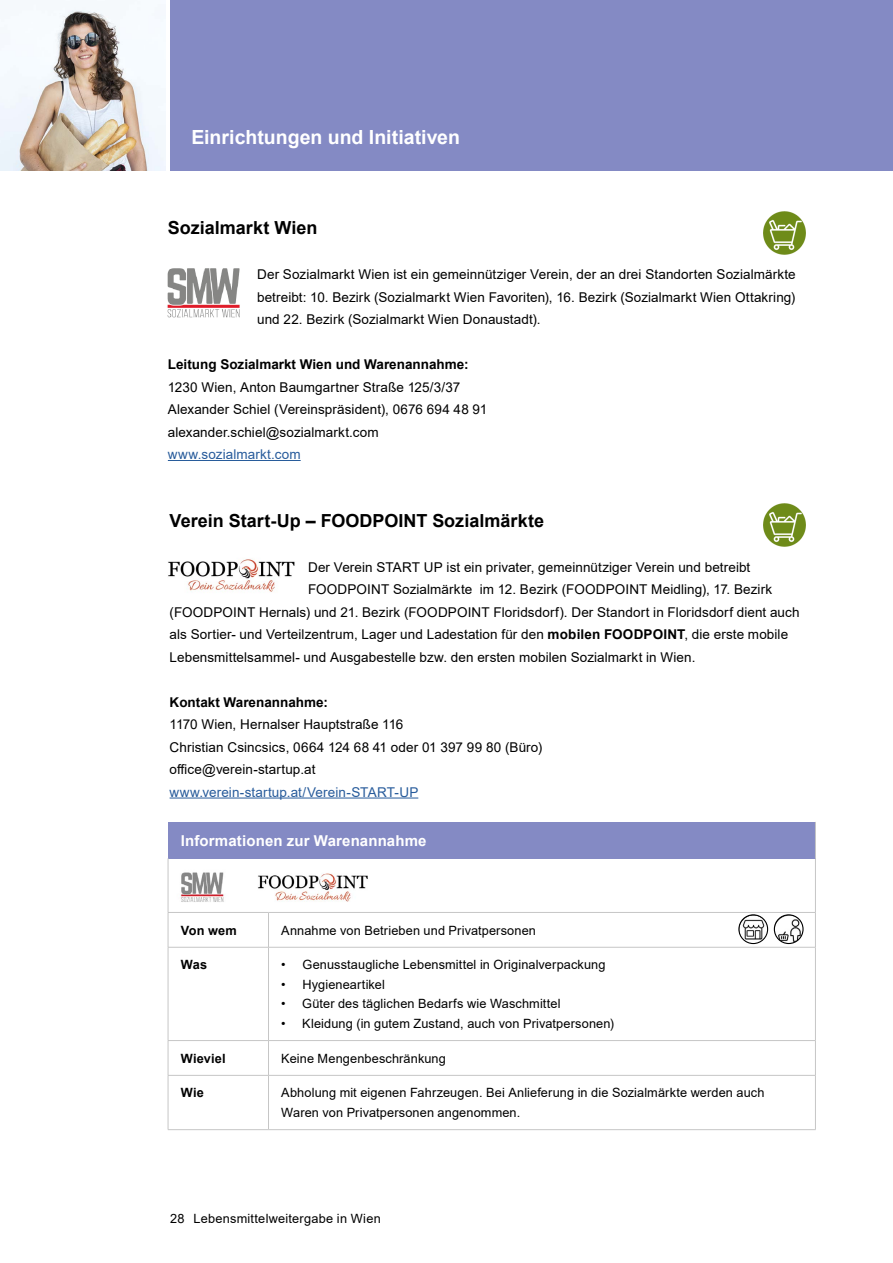
<style>
.page{position:relative;width:893px;height:1263px;background:#fff}
.page>*{position:absolute;margin:0;border:0;box-sizing:border-box;transform-origin:0 0}
.t1{font:700 19.5px "Arial";color:#fff}
.t2{font:700 18px "Arial";color:#000}
.t3{font:700 15px "Arial";letter-spacing:.01em;color:#fff}
.t4{font:13.5px/22.5px "Arial";letter-spacing:.01em;color:#000}
.t5{font:700 13.5px "Arial";color:#000}
.t6{font:13.5px "Arial";letter-spacing:.005em;color:#275b9b}
.t7{font:12.75px/19.5px "Arial";letter-spacing:.01em;color:#000}
.t8{font:700 12.75px "Arial";letter-spacing:.015em;color:#000}
.s1{font-weight:700}
</style>
<div class="page">
<div style="left:170px;top:0;width:723px;height:170px;background:#848ac4"></div>
<img style="left:0;top:7px;width:166px;height:163px">
<div style="left:168px;top:822px;width:647px;height:36px;background:#848ac4"></div>
<hr style="left:815px;top:822px;width:1px;height:36px;background:#c6c6c6">
<hr style="left:168px;top:858px;width:1px;height:54px;background:#c6c6c6">
<hr style="left:815px;top:858px;width:1px;height:54px;background:#c6c6c6">
<hr style="left:168px;top:912px;width:100px;height:1px;background:#c6c6c6">
<hr style="left:168px;top:913px;width:1px;height:34px;background:#c6c6c6">
<hr style="left:268px;top:912px;width:548px;height:1px;background:#c6c6c6">
<hr style="left:268px;top:913px;width:1px;height:34px;background:#c6c6c6">
<hr style="left:815px;top:913px;width:1px;height:34px;background:#c6c6c6">
<hr style="left:168px;top:947px;width:100px;height:1px;background:#c6c6c6">
<hr style="left:168px;top:947px;width:1px;height:93px;background:#c6c6c6">
<hr style="left:268px;top:947px;width:548px;height:1px;background:#c6c6c6">
<hr style="left:268px;top:947px;width:1px;height:93px;background:#c6c6c6">
<hr style="left:815px;top:947px;width:1px;height:93px;background:#c6c6c6">
<hr style="left:168px;top:1040px;width:100px;height:1px;background:#c6c6c6">
<hr style="left:168px;top:1041px;width:1px;height:34px;background:#c6c6c6">
<hr style="left:268px;top:1040px;width:548px;height:1px;background:#c6c6c6">
<hr style="left:268px;top:1041px;width:1px;height:34px;background:#c6c6c6">
<hr style="left:815px;top:1041px;width:1px;height:34px;background:#c6c6c6">
<hr style="left:168px;top:1075px;width:100px;height:1px;background:#c6c6c6">
<hr style="left:168px;top:1075px;width:1px;height:54px;background:#c6c6c6">
<hr style="left:268px;top:1075px;width:548px;height:1px;background:#c6c6c6">
<hr style="left:268px;top:1075px;width:1px;height:54px;background:#c6c6c6">
<hr style="left:815px;top:1075px;width:1px;height:54px;background:#c6c6c6">
<hr style="left:168px;top:1129px;width:100px;height:1px;background:#c6c6c6">
<hr style="left:268px;top:1129px;width:548px;height:1px;background:#c6c6c6">
<img style="left:739px;top:915px;width:29px;height:28px;border-radius:14px">
<div style="left:738px;top:914px;width:30px;height:30px;border:1px solid #000;border-radius:50%"></div>
<img style="left:774px;top:915px;width:29px;height:28px;border-radius:14px">
<div style="left:774px;top:914px;width:30px;height:30px;border:1px solid #000;border-radius:50%"></div>
<hr style="left:168px;top:460px;width:133px;height:1px;background:#275b9b">
<hr style="left:170px;top:797px;width:248px;height:1px;background:#275b9b">
<img style="left:763px;top:212px;width:43px;height:42px">
<img style="left:167px;top:268px;width:73px;height:50px">
<img style="left:763px;top:504px;width:43px;height:42px">
<img style="left:168px;top:559px;width:127px;height:33px">
<img style="left:180px;top:872px;width:44px;height:30px">
<img style="left:258px;top:873px;width:110px;height:29px">
<h1 class="t1" style="left:191px;top:123px;width:270px">Einrichtungen und Initiativen</h1>
<h3 class="t2" style="left:168px;top:215px;width:151px">Sozialmarkt Wien</h3>
<p class="t4" style="left:257px;top:263px;width:540px;text-align:justify">Der Sozialmarkt Wien ist ein gemeinnütziger Verein, der an drei Standorten Sozialmärkte betreibt: 10. Bezirk (Sozialmarkt Wien Favoriten), 16. Bezirk (Sozialmarkt Wien Ottakring) und 22. Bezirk (Sozialmarkt Wien Donaustadt).</p>
<h5 class="t5" style="left:168px;top:355px;width:302px">Leitung Sozialmarkt Wien und Warenannahme:</h5>
<p class="t4" style="left:168px;top:375px;width:321px">1230 Wien, Anton Baumgartner Straße 125/3/37<br>Alexander Schiel (Vereinspräsident), 0676 694 48 91 alexander.schiel@sozialmarkt.com</p>
<p class="t6" style="left:168px;top:445px;width:134px">www.sozialmarkt.com</p>
<h3 class="t2" style="left:170px;top:507px;width:376px">Verein Start-Up – FOODPOINT Sozialmärkte</h3>
<p class="t4" style="left:308px;top:555px;width:444px">Der Verein START UP ist ein privater, gemeinnütziger Verein und betreibt</p>
<p class="t4" style="left:170px;top:578px;width:632px;text-indent:138px">FOODPOINT Sozialmärkte im 12. Bezirk (FOODPOINT Meidling), 17. Bezirk (FOODPOINT Hernals) und 21. Bezirk (FOODPOINT Floridsdorf). Der Standort in Floridsdorf dient auch als Sortier- und Verteilzentrum, Lager und Ladestation für den <span class="s1">mobilen FOODPOINT</span>, die erste mobile Lebensmittelsammel- und Ausgabestelle bzw. den ersten mobilen Sozialmarkt in Wien.</p>
<h5 class="t5" style="left:170px;top:692px;width:160px">Kontakt Warenannahme:</h5>
<p class="t4" style="left:170px;top:713px;width:374px">1170 Wien, Hernalser Hauptstraße 116<br>Christian Csincsics, 0664 124 68 41 oder 01 397 99 80 (Büro)</p>
<p class="t4" style="left:170px;top:758px;width:147px">office@verein-startup.at</p>
<p class="t6" style="left:170px;top:782px;width:250px">www.verein-startup.at/Verein-START-UP</p>
<p class="t3" style="left:181px;top:830px;width:247px">Informationen zur Warenannahme</p>
<p class="t8" style="left:181px;top:921px;width:58px">Von wem</p>
<p class="t7" style="left:281px;top:920px;width:256px">Annahme von Betrieben und Privatpersonen</p>
<p class="t8" style="left:181px;top:956px;width:28px">Was</p>
<p class="t7" style="left:281px;top:955px;width:326px">• Genusstaugliche Lebensmittel in Originalverpackung</p>
<p class="t7" style="left:281px;top:974px;width:105px">• Hygieneartikel</p>
<p class="t7" style="left:281px;top:994px;width:281px">• Güter des täglichen Bedarfs wie Waschmittel</p>
<p class="t7" style="left:281px;top:1013px;width:334px">• Kleidung (in gutem Zustand, auch von Privatpersonen)</p>
<p class="t8" style="left:181px;top:1049px;width:46px">Wieviel</p>
<p class="t7" style="left:281px;top:1048px;width:166px">Keine Mengenbeschränkung</p>
<p class="t8" style="left:181px;top:1084px;width:25px">Wie</p>
<p class="t7" style="left:281px;top:1083px;width:485px">Abholung mit eigenen Fahrzeugen. Bei Anlieferung in die Sozialmärkte werden auch<br>Waren von Privatpersonen angenommen.</p>
<p class="t7" style="left:170px;top:1208px;width:212px">28 Lebensmittelweitergabe in Wien</p>
</div>
